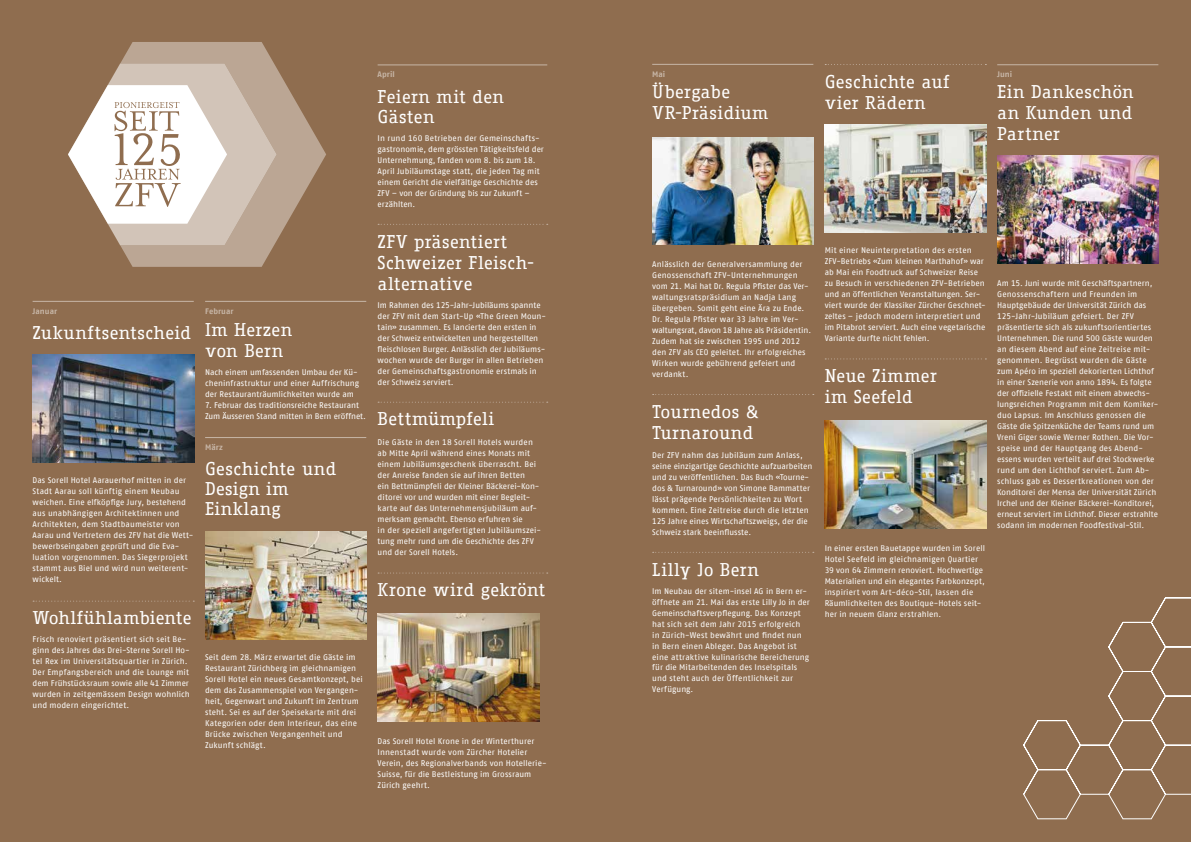
<style>
.page{position:relative;width:1191px;height:842px;background:#8f6d4f}
.page>*{position:absolute;margin:0;border:0;box-sizing:border-box;transform-origin:0 0}
.t1{font:18px/21px "Fago Office Serif";letter-spacing:-.005em;color:#fff}
.t2{font:8.2px/11px "Fago No Regular Tf";letter-spacing:.01em;color:#fff}
.t3{font:8px "Fago No Bold Tf";color:#c7b6a7}
</style>
<div class="page">
<svg style="left:120px;top:42px;width:206px;height:225px;fill:#bba694"></svg>
<svg style="left:68px;top:63px;width:209px;height:182px;background:#d5c8bd"></svg>
<hr style="left:33px;top:301px;width:161px;height:1px;background:#c7b6a7">
<svg style="left:33px;top:601px;width:161px;height:1px"></svg>
<img style="left:33px;top:355px;width:161px;height:107px">
<hr style="left:205px;top:301px;width:161px;height:1px;background:#c7b6a7">
<hr style="left:205px;top:437px;width:161px;height:1px;background:#c7b6a7">
<img style="left:205px;top:532px;width:162px;height:108px">
<hr style="left:377px;top:64px;width:170px;height:1px;background:#c7b6a7">
<svg style="left:378px;top:224px;width:170px;height:1px"></svg>
<svg style="left:378px;top:402px;width:170px;height:1px"></svg>
<svg style="left:378px;top:572px;width:170px;height:1px"></svg>
<img style="left:377px;top:613px;width:162px;height:108px">
<hr style="left:652px;top:64px;width:161px;height:1px;background:#c7b6a7">
<svg style="left:652px;top:394px;width:162px;height:1px"></svg>
<svg style="left:652px;top:552px;width:162px;height:1px"></svg>
<img style="left:652px;top:137px;width:162px;height:108px">
<svg style="left:825px;top:64px;width:161px;height:1px"></svg>
<svg style="left:825px;top:358px;width:161px;height:1px"></svg>
<img style="left:824px;top:125px;width:162px;height:107px">
<img style="left:824px;top:421px;width:162px;height:108px">
<hr style="left:997px;top:64px;width:161px;height:1px;background:#c7b6a7">
<img style="left:997px;top:156px;width:161px;height:107px">
<svg style="left:1023px;top:597px;width:168px;height:223px"></svg>
<p class="t3" style="left:33px;top:306px;width:26px">Januar</p>
<h1 class="t1" style="left:33px;top:322px;width:160px">Zukunftsentscheid</h1>
<p class="t2" style="left:33px;top:475px;width:162px">Das Sorell Hotel Aarauerhof mitten in der Stadt Aarau soll künftig einem Neubau weichen. Eine elfköpfige Jury, bestehend aus unabhängigen Architektinnen und Architekten, dem Stadtbaumeister von Aarau und Vertretern des ZFV hat die Wett&shy;bewerbseingaben geprüft und die Eva&shy;luation vorgenommen. Das Siegerprojekt stammt aus Biel und wird nun weiterent&shy;wickelt.</p>
<h1 class="t1" style="left:33px;top:608px;width:161px">Wohlfühlambiente</h1>
<p class="t2" style="left:33px;top:634px;width:159px">Frisch renoviert präsentiert sich seit Be&shy;ginn des Jahres das Drei-Sterne Sorell Ho&shy;tel Rex im Universitätsquartier in Zürich.<br>Der Empfangsbereich und die Lounge mit dem Frühstücksraum sowie alle 41 Zimmer wurden in zeitgemässem Design wohnlich und modern eingerichtet.</p>
<p class="t3" style="left:205px;top:306px;width:30px">Februar</p>
<h1 class="t1" style="left:205px;top:319px;width:89px">Im Herzen von Bern</h1>
<p class="t2" style="left:205px;top:366px;width:155px">Nach einem umfassenden Umbau der Kü&shy;cheninfrastruktur und einer Auffrischung der Restauranträumlichkeiten wurde am</p>
<p class="t2" style="left:205px;top:399px;width:162px">7. Februar das traditionsreiche Restaurant<br>Zum Äusseren Stand mitten in Bern eröffnet.</p>
<p class="t3" style="left:205px;top:443px;width:19px">März</p>
<h1 class="t1" style="left:205px;top:459px;width:133px;line-height:20px">Geschichte und<br>Design im<br>Einklang</h1>
<p class="t3" style="left:377px;top:70px;width:19px">April</p>
<h1 class="t1" style="left:377px;top:87px;width:128px;line-height:20px">Feiern mit den<br>Gästen</h1>
<p class="t2" style="left:377px;top:132px;width:168px">In rund 160 Betrieben der Gemeinschafts&shy;gastronomie, dem grössten Tätigkeitsfeld der Unternehmung, fanden vom 8. bis zum 18.<br>April Jubiläumstage statt, die jeden Tag mit einem Gericht die vielfältige Geschichte des ZFV – von der Gründung bis zur Zukunft – erzählten.</p>
<h1 class="t1" style="left:377px;top:231px;width:158px">ZFV präsentiert<br>Schweizer Fleisch&shy;alternative</h1>
<p class="t2" style="left:377px;top:299px;width:170px">Im Rahmen des 125-Jahr-Jubiläums spannte der ZFV mit dem Start-Up «The Green Moun&shy;tain» zusammen. Es lancierte den ersten in der Schweiz entwickelten und hergestellten fleischlosen Burger. Anlässlich der Jubiläums&shy;wochen wurde der Burger in allen Betrieben der Gemeinschaftsgastronomie erstmals in der Schweiz serviert.</p>
<h1 class="t1" style="left:377px;top:409px;width:118px">Bettmümpfeli</h1>
<p class="t2" style="left:377px;top:437px;width:165px">Die Gäste in den 18 Sorell Hotels wurden ab Mitte April während eines Monats mit einem Jubiläumsgeschenk überrascht. Bei der Anreise fanden sie auf ihren Betten<br>ein Bettmümpfeli der Kleiner Bäckerei-Kon&shy;ditorei vor und wurden mit einer Begleit&shy;karte auf das Unternehmensjubiläum auf&shy;merksam gemacht. Ebenso erfuhren sie<br>in der speziell angefertigten Jubiläumszei&shy;tung mehr rund um die Geschichte des ZFV und der Sorell Hotels.</p>
<h1 class="t1" style="left:377px;top:580px;width:169px">Krone wird gekrönt</h1>
<p class="t2" style="left:205px;top:651px;width:159px">Seit dem 28. März erwartet die Gäste im Restaurant Zürichberg im gleichnamigen Sorell Hotel ein neues Gesamtkonzept, bei dem das Zusammenspiel von Vergangen&shy;heit, Gegenwart und Zukunft im Zentrum steht. Sei es auf der Speisekarte mit drei Kategorien oder dem Interieur, das eine Brücke zwischen Vergangenheit und Zukunft schlägt.</p>
<p class="t2" style="left:377px;top:735px;width:170px">Das Sorell Hotel Krone in der Winterthurer Innenstadt wurde vom Zürcher Hotelier Verein, des Regionalverbands von Hotellerie-Suisse, für die Bestleistung im Grossraum Zürich geehrt.</p>
<p class="t3" style="left:652px;top:69px;width:15px">Mai</p>
<h1 class="t1" style="left:652px;top:81px;width:118px">Übergabe<br>VR-Präsidium</h1>
<h1 class="t1" style="left:824px;top:71px;width:126px">Geschichte auf vier Rädern</h1>
<p class="t3" style="left:997px;top:70px;width:17px">Juni</p>
<h1 class="t1" style="left:997px;top:82px;width:138px;text-align:justify">Ein Dankeschön an Kunden und Partner</h1>
<p class="t2" style="left:652px;top:258px;width:161px">Anlässlich der Generalversammlung der Genossenschaft ZFV-Unternehmungen vom 21. Mai hat Dr. Regula Pfister das Ver&shy;waltungsratspräsidium an Nadja Lang übergeben. Somit geht eine Ära zu Ende.<br>Dr. Regula Pfister war 33 Jahre im Ver&shy;waltungsrat, davon 18 Jahre als Präsidentin.<br>Zudem hat sie zwischen 1995 und 2012 den ZFV als CEO geleitet. Ihr erfolgreiches Wirken wurde gebührend gefeiert und verdankt.</p>
<h1 class="t1" style="left:652px;top:401px;width:108px">Tournedos &amp;<br>Turnaround</h1>
<p class="t2" style="left:652px;top:449px;width:162px">Der ZFV nahm das Jubiläum zum Anlass, seine einzigartige Geschichte aufzuarbeiten und zu veröffentlichen. Das Buch «Tourne&shy;dos &amp; Turnaround» von Simone Bammatter lässt prägende Persönlichkeiten zu Wort kommen. Eine Zeitreise durch die letzten 125 Jahre eines Wirtschaftszweigs, der die Schweiz stark beeinflusste.</p>
<h1 class="t1" style="left:652px;top:559px;width:108px">Lilly Jo Bern</h1>
<p class="t2" style="left:652px;top:585px;width:159px">Im Neubau der sitem-insel AG in Bern er&shy;öffnete am 21. Mai das erste Lilly Jo in der Gemeinschaftsverpflegung. Das Konzept hat sich seit dem Jahr 2015 erfolgreich<br>in Zürich-West bewährt und findet nun in Bern einen Ableger. Das Angebot ist eine attraktive kulinarische Bereicherung für die Mitarbeitenden des Inselspitals und steht auch der Öffentlichkeit zur Verfügung.</p>
<p class="t2" style="left:824px;top:245px;width:163px">Mit einer Neuinterpretation des ersten ZFV-Betriebs «Zum kleinen Marthahof» war ab Mai ein Foodtruck auf Schweizer Reise zu Besuch in verschiedenen ZFV-Betrieben und an öffentlichen Veranstaltungen. Ser&shy;viert wurde der Klassiker Zürcher Geschnet&shy;zeltes – jedoch modern interpretiert und im Pitabrot serviert. Auch eine vegetarische Variante durfte nicht fehlen.</p>
<h1 class="t1" style="left:824px;top:366px;width:114px">Neue Zimmer im Seefeld</h1>
<p class="t2" style="left:824px;top:542px;width:162px">In einer ersten Bauetappe wurden im Sorell Hotel Seefeld im gleichnamigen Quartier 39 von 64 Zimmern renoviert. Hochwertige Materialien und ein elegantes Farbkonzept, inspiriert vom Art-déco-Stil, lassen die Räumlichkeiten des Boutique-Hotels seit&shy;her in neuem Glanz erstrahlen.</p>
<p class="t2" style="left:997px;top:278px;width:163px">Am 15. Juni wurde mit Geschäftspartnern, Genossenschaftern und Freunden im Hauptgebäude der Universität Zürich das 125-Jahr-Jubiläum gefeiert. Der ZFV präsentierte sich als zukunftsorientiertes Unternehmen. Die rund 500 Gäste wurden an diesem Abend auf eine Zeitreise mit&shy;genommen. Begrüsst wurden die Gäste zum Apéro im speziell dekorierten Lichthof in einer Szenerie von anno 1894. Es folgte der offizielle Festakt mit einem abwechs&shy;lungsreichen Programm mit dem Komiker&shy;duo Lapsus. Im Anschluss genossen die Gäste die Spitzenküche der Teams rund um Vreni Giger sowie Werner Rothen. Die Vor&shy;speise und der Hauptgang des Abend&shy;essens wurden verteilt auf drei Stockwerke rund um den Lichthof serviert. Zum Ab&shy;schluss gab es Dessertkreationen von der Konditorei der Mensa der Universität Zürich Irchel und der Kleiner Bäckerei-Konditorei, erneut serviert im Lichthof. Dieser erstrahlte sodann im modernen Foodfestival-Stil.</p>
</div>
